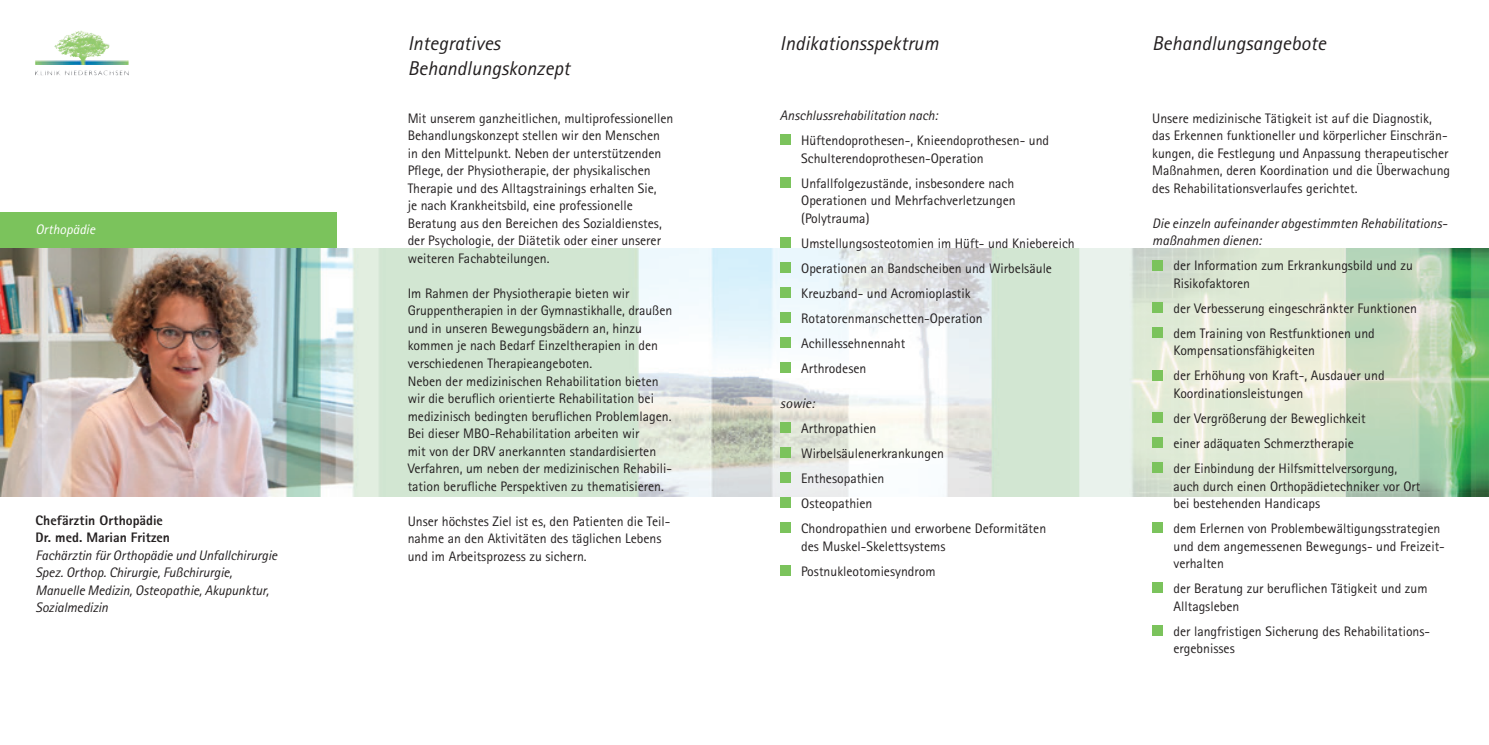
<style>
.page{position:relative;width:1489px;height:745px;background:#fff}
.page>*{position:absolute;margin:0;border:0;box-sizing:border-box;transform-origin:0 0}
.t1{font:italic 20px/25px "Rotis Sans Serif";color:#231f20}
.t2{font:13.75px/17.5px "Rotis Sans Serif";color:#231f20}
.t3{font:italic 13.75px/17.5px "Rotis Sans Serif";color:#231f20}
.t4{font:800 13.75px/17.5px "Rotis Sans Serif";color:#231f20}
.t5{font:italic 13.75px "Rotis Sans Serif";letter-spacing:-.005em;color:#fff}
.t6{font:italic 13.75px "Rotis Semi Sans";color:#231f20}
</style>
<div class="page">
<div style="left:0;top:212px;width:337px;height:36px;background:#7bc35c"></div>
<img style="left:0;top:248px;width:1488px;height:248px">
<div style="left:780px;top:134px;width:10px;height:11px;background:#7bc35c"></div>
<div style="left:780px;top:177px;width:10px;height:10px;background:#7bc35c"></div>
<div style="left:780px;top:237px;width:10px;height:10px;background:#7bc35c"></div>
<div style="left:780px;top:262px;width:10px;height:10px;background:#7bc35c"></div>
<div style="left:780px;top:287px;width:10px;height:10px;background:#7bc35c"></div>
<div style="left:780px;top:312px;width:10px;height:10px;background:#7bc35c"></div>
<div style="left:780px;top:337px;width:10px;height:10px;background:#7bc35c"></div>
<div style="left:780px;top:362px;width:10px;height:10px;background:#7bc35c"></div>
<div style="left:780px;top:422px;width:10px;height:10px;background:#7bc35c"></div>
<div style="left:780px;top:447px;width:10px;height:10px;background:#7bc35c"></div>
<div style="left:780px;top:472px;width:10px;height:10px;background:#7bc35c"></div>
<div style="left:780px;top:497px;width:10px;height:10px;background:#7bc35c"></div>
<div style="left:780px;top:522px;width:10px;height:10px;background:#7bc35c"></div>
<div style="left:780px;top:564px;width:10px;height:11px;background:#7bc35c"></div>
<div style="left:1152px;top:259px;width:10px;height:11px;background:#7bc35c"></div>
<div style="left:1152px;top:302px;width:10px;height:10px;background:#7bc35c"></div>
<div style="left:1152px;top:327px;width:10px;height:10px;background:#7bc35c"></div>
<div style="left:1152px;top:369px;width:10px;height:11px;background:#7bc35c"></div>
<div style="left:1152px;top:412px;width:10px;height:10px;background:#7bc35c"></div>
<div style="left:1152px;top:437px;width:10px;height:10px;background:#7bc35c"></div>
<div style="left:1152px;top:462px;width:10px;height:10px;background:#7bc35c"></div>
<div style="left:1152px;top:522px;width:10px;height:10px;background:#7bc35c"></div>
<div style="left:1152px;top:582px;width:10px;height:10px;background:#7bc35c"></div>
<div style="left:1152px;top:624px;width:10px;height:11px;background:#7bc35c"></div>
<svg style="left:68px;top:31px;width:13px;height:9px"></svg>
<p class="t5" style="left:35px;top:221px;width:61px">Orthopädie</p>
<p class="t4" style="left:35px;top:511px;width:136px">Chefärztin Orthopädie<br>Dr. med. Marian Fritzen</p>
<p class="t3" style="left:35px;top:546px;width:243px">Fachärztin für Orthopädie und Unfallchirurgie Spez. Orthop. Chirurgie, Fußchirurgie, Manuelle Medizin, Osteopathie, Akupunktur, Sozialmedizin</p>
<h1 class="t1" style="left:407px;top:31px;width:164px">Integratives<br>Behandlungskonzept</h1>
<p class="t2" style="left:407px;top:109px;width:267px">Mit unserem ganzheitlichen, multiprofessionellen Behandlungskonzept stellen wir den Menschen in den Mittelpunkt. Neben der unterstützenden Pflege, der Physiotherapie, der physikalischen Therapie und des Alltagstrainings erhalten Sie,<br>je nach Krankheitsbild, eine professionelle Beratung aus den Bereichen des Sozialdienstes, der Psychologie, der Diätetik oder einer unserer weiteren Fachabteilungen.</p>
<p class="t2" style="left:407px;top:284px;width:266px">Im Rahmen der Physiotherapie bieten wir Gruppentherapien in der Gymnastikhalle, draußen und in unseren Bewegungsbädern an, hinzu kommen je nach Bedarf Einzeltherapien in den verschiedenen Therapieangeboten.<br>Neben der medizinischen Rehabilitation bieten wir die beruflich orientierte Rehabilitation bei medizinisch bedingten beruflichen Problemlagen.<br>Bei dieser MBO-Rehabilitation arbeiten wir<br>mit von der DRV anerkannten standardisierten Verfahren, um neben der medizinischen Rehabili&shy;tation berufliche Perspektiven zu thematisieren.</p>
<p class="t2" style="left:407px;top:512px;width:264px">Unser höchstes Ziel ist es, den Patienten die Teil&shy;nahme an den Aktivitäten des täglichen Lebens und im Arbeitsprozess zu sichern.</p>
<h1 class="t1" style="left:780px;top:31px;width:160px">Indikationsspektrum</h1>
<p class="t3" style="left:780px;top:107px;width:159px">Anschlussrehabilitation nach:</p>
<p class="t2" style="left:801px;top:131px;width:249px">Hüftendoprothesen-, Knieendoprothesen- und<br>Schulterendoprothesen-Operation</p>
<p class="t2" style="left:801px;top:174px;width:216px;text-align:justify">Unfallfolgezustände, insbesondere nach Operationen und Mehrfachverletzungen (Polytrauma)</p>
<p class="t2" style="left:801px;top:230px;width:275px;line-height:25px">Umstellungsosteotomien im Hüft- und Kniebereich Operationen an Bandscheiben und Wirbelsäule Kreuzband- und Acromioplastik Rotatorenmanschetten-Operation Achillessehnennaht<br>Arthrodesen</p>
<p class="t6" style="left:780px;top:395px;width:36px">sowie:</p>
<p class="t2" style="left:801px;top:415px;width:246px;line-height:25px">Arthropathien<br>Wirbelsäulenerkrankungen<br>Enthesopathien<br>Osteopathien<br>Chondropathien und erworbene Deformitäten</p>
<p class="t2" style="left:801px;top:533px;width:146px;line-height:25px">des Muskel-Skelettsystems<br>Postnukleotomiesyndrom</p>
<h1 class="t1" style="left:1152px;top:31px;width:175px">Behandlungsangebote</h1>
<p class="t2" style="left:1152px;top:109px;width:299px">Unsere medizinische Tätigkeit ist auf die Diagnostik, das Erkennen funktioneller und körperlicher Einschrän&shy;kungen, die Festlegung und Anpassung therapeutischer Maßnahmen, deren Koordination und die Überwachung des Rehabilitationsverlaufes gerichtet.</p>
<p class="t3" style="left:1152px;top:214px;width:297px">Die einzeln aufeinander abgestimmten Rehabilitations&shy;maßnahmen dienen:</p>
<p class="t2" style="left:1173px;top:256px;width:241px">der Information zum Erkrankungsbild und zu<br>Risikofaktoren</p>
<p class="t2" style="left:1173px;top:295px;width:245px;line-height:25px">der Verbesserung eingeschränkter Funktionen dem Training von Restfunktionen und</p>
<p class="t2" style="left:1173px;top:338px;width:213px;line-height:25px">Kompensationsfähigkeiten<br>der Erhöhung von Kraft-, Ausdauer und</p>
<p class="t2" style="left:1173px;top:380px;width:225px;line-height:25px">Koordinationsleistungen<br>der Vergrößerung der Beweglichkeit<br>einer adäquaten Schmerztherapie<br>der Einbindung der Hilfsmittelversorgung,</p>
<p class="t2" style="left:1173px;top:477px;width:248px">auch durch einen Orthopädietechniker vor Ort bei bestehenden Handicaps</p>
<p class="t2" style="left:1173px;top:519px;width:273px">dem Erlernen von Problembewältigungsstrategien und dem angemessenen Bewegungs- und Freizeit&shy;verhalten</p>
<p class="t2" style="left:1173px;top:579px;width:256px">der Beratung zur beruflichen Tätigkeit und zum<br>Alltagsleben</p>
<p class="t2" style="left:1173px;top:621px;width:258px">der langfristigen Sicherung des Rehabilitations&shy;ergebnisses</p>
</div>
